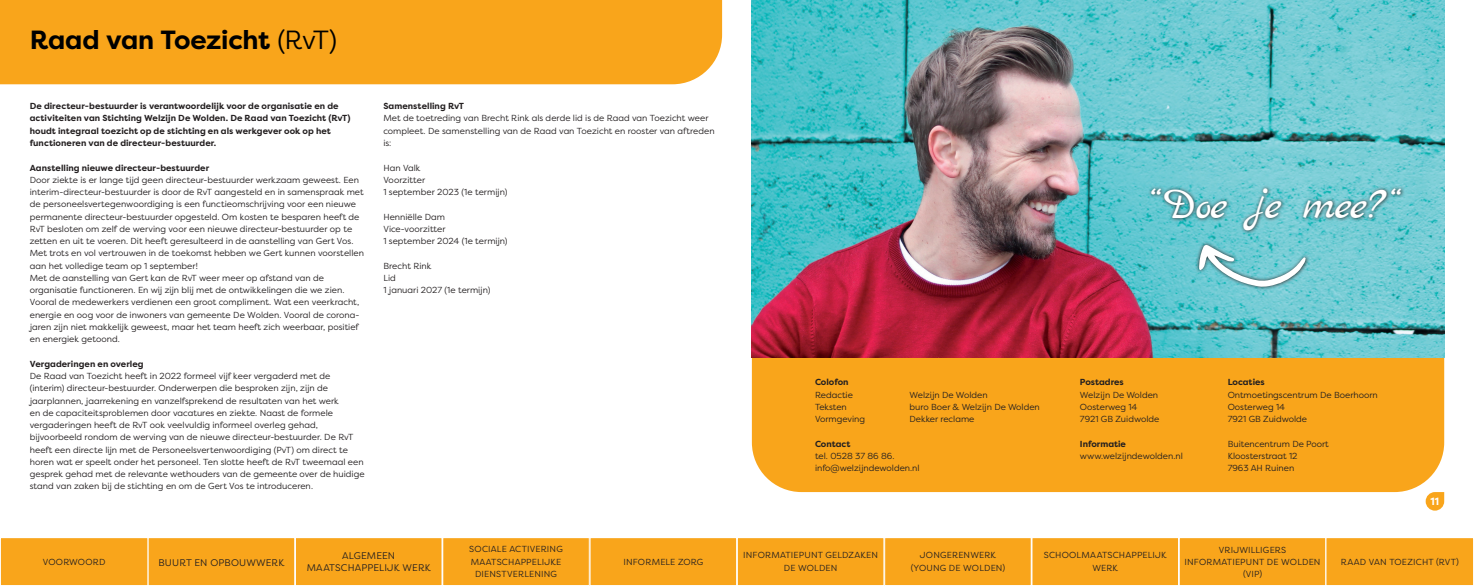
<style>
.page{position:relative;width:1474px;height:586px;background:#fff}
.page>*{position:absolute;margin:0;border:0;box-sizing:border-box;transform-origin:0 0}
.t1{font:44.54px "Marck Script";letter-spacing:-.01em;color:#fff}
.t2{font:700 26.25px "Filson Pro";letter-spacing:-.01em;color:#000}
.t3{font:700 10.5px "Filson Pro";color:#fff}
.t4{font:9.62px/12.2px "Filson Pro";letter-spacing:.015em;color:#231f20;text-align:center}
.t5{font:8.75px/12.2px "Filson Pro";letter-spacing:.005em;color:#231f20}
.t6{font:700 8.75px/12.2px "Filson Pro";letter-spacing:.005em;color:#231f20}
.t7{font:8.75px/12.2px "Filson Pro";letter-spacing:.025em;color:#231f20;text-align:center}
.s1{font-weight:400}
</style>
<div class="page">
<img style="left:752px;top:0;width:692px;height:358px">
<div style="left:752px;top:358px;width:692px;height:134px;background:#f9a51b"></div>
<div style="left:0;top:0;width:722px;height:84px;background:#f9a51b"></div>
<svg style="left:1425px;top:492px;width:19px;height:18px"></svg>
<svg style="left:1147px;top:185px;width:257px;height:49px;background:#63b5bd"></svg>
<svg style="left:1195px;top:241px;width:114px;height:49px"></svg>
<svg style="left:1198px;top:244px;width:107px;height:43px"></svg>
<div style="left:0;top:537px;width:148px;height:48px;background:#f9a51b"></div>
<div style="left:0;top:537px;width:148px;height:48px;border:1px solid #fff"></div>
<div style="left:295px;top:537px;width:147px;height:48px;background:#f9a51b"></div>
<div style="left:295px;top:537px;width:147px;height:48px;border:1px solid #fff"></div>
<div style="left:590px;top:537px;width:146px;height:48px;background:#f9a51b"></div>
<div style="left:589px;top:537px;width:148px;height:48px;border:1px solid #fff"></div>
<div style="left:884px;top:537px;width:147px;height:48px;background:#f9a51b"></div>
<div style="left:884px;top:537px;width:147px;height:48px;border:1px solid #fff"></div>
<div style="left:1179px;top:537px;width:146px;height:48px;background:#f9a51b"></div>
<div style="left:1178px;top:537px;width:148px;height:48px;border:1px solid #fff"></div>
<div style="left:148px;top:537px;width:147px;height:48px;background:#f9a51b"></div>
<div style="left:148px;top:537px;width:147px;height:48px;border:1px solid #fff"></div>
<div style="left:443px;top:537px;width:146px;height:48px;background:#f9a51b"></div>
<div style="left:442px;top:537px;width:147px;height:48px;border:1px solid #fff"></div>
<div style="left:737px;top:537px;width:146px;height:48px;background:#f9a51b"></div>
<div style="left:737px;top:537px;width:147px;height:48px;border:1px solid #fff"></div>
<div style="left:1032px;top:537px;width:146px;height:48px;background:#f9a51b"></div>
<div style="left:1031px;top:537px;width:147px;height:48px;border:1px solid #fff"></div>
<div style="left:1325px;top:537px;width:148px;height:48px;background:#f9a51b"></div>
<div style="left:1325px;top:537px;width:148px;height:48px;border:1px solid #fff"></div>
<h2 class="t2" style="left:30px;top:23px;width:309px">Raad van Toezicht <span class="s1">(RvT)</span></h2>
<p class="t6" style="left:30px;top:100px;width:322px">De directeur-bestuurder is verantwoordelijk voor de organisatie en de activiteiten van Stichting Welzijn De Wolden. De Raad van Toezicht (RvT) houdt integraal toezicht op de stichting en als werkgever ook op het functioneren van de directeur-bestuurder.</p>
<p class="t6" style="left:30px;top:161px;width:181px">Aanstelling nieuwe directeur-bestuurder</p>
<p class="t5" style="left:30px;top:173px;width:336px">Door ziekte is er lange tijd geen directeur-bestuurder werkzaam geweest. Een interim-directeur-bestuurder is door de RvT aangesteld en in samenspraak met de personeelsvertegenwoordiging is een functieomschrijving voor een nieuwe permanente directeur-bestuurder opgesteld. Om kosten te besparen heeft de RvT besloten om zelf de werving voor een nieuwe directeur-bestuurder op te zetten en uit te voeren. Dit heeft geresulteerd in de aanstelling van Gert Vos.<br>Met trots en vol vertrouwen in de toekomst hebben we Gert kunnen voorstellen aan het volledige team op 1 september!<br>Met de aanstelling van Gert kan de RvT weer meer op afstand van de organisatie functioneren. En wij zijn blij met de ontwikkelingen die we zien.<br>Vooral de medewerkers verdienen een groot compliment. Wat een veerkracht, energie en oog voor de inwoners van gemeente De Wolden. Vooral de corona&shy;jaren zijn niet makkelijk geweest, maar het team heeft zich weerbaar, positief en energiek getoond.</p>
<p class="t6" style="left:30px;top:357px;width:115px">Vergaderingen en overleg</p>
<p class="t5" style="left:30px;top:369px;width:336px">De Raad van Toezicht heeft in 2022 formeel vijf keer vergaderd met de (interim) directeur-bestuurder. Onderwerpen die besproken zijn, zijn de jaarplannen, jaarrekening en vanzelfsprekend de resultaten van het werk<br>en de capaciteitsproblemen door vacatures en ziekte. Naast de formele vergaderingen heeft de RvT ook veelvuldig informeel overleg gehad, bijvoorbeeld rondom de werving van de nieuwe directeur-bestuurder. De RvT heeft een directe lijn met de Personeelsvertenwoordiging (PvT) om direct te horen wat er speelt onder het personeel. Ten slotte heeft de RvT tweemaal een gesprek gehad met de relevante wethouders van de gemeente over de huidige stand van zaken bij de stichting en om de Gert Vos te introduceren.</p>
<p class="t6" style="left:383px;top:100px;width:82px">Samenstelling RvT</p>
<p class="t5" style="left:383px;top:112px;width:333px">Met de toetreding van Brecht Rink als derde lid is de Raad van Toezicht weer compleet. De samenstelling van de Raad van Toezicht en rooster van aftreden is:</p>
<p class="t5" style="left:383px;top:161px;width:125px">Han Valk<br>Voorzitter<br>1 september 2023 (1e termijn)</p>
<p class="t5" style="left:383px;top:210px;width:126px">Henniëlle Dam<br>Vice-voorzitter<br>1 september 2024 (1e termijn)</p>
<p class="t5" style="left:383px;top:259px;width:108px">Brecht Rink<br>Lid<br>1 januari 2027 (1e termijn)</p>
<h1 class="t1" style="left:1150px;top:179px;width:250px">“Doe je mee? “</h1>
<p class="t6" style="left:815px;top:376px;width:35px">Colofon</p>
<p class="t5" style="left:815px;top:388px;width:39px">Redactie</p>
<p class="t5" style="left:909px;top:388px;width:80px">Welzijn De Wolden</p>
<p class="t5" style="left:815px;top:400px;width:33px">Teksten</p>
<p class="t5" style="left:909px;top:400px;width:132px">buro Boer &amp; Welzijn De Wolden</p>
<p class="t5" style="left:815px;top:412px;width:52px">Vormgeving</p>
<p class="t5" style="left:909px;top:412px;width:66px">Dekker reclame</p>
<p class="t6" style="left:815px;top:437px;width:37px">Contact</p>
<p class="t5" style="left:815px;top:449px;width:106px">tel. 0528 37 86 86. info@welzijndewolden.nl</p>
<p class="t6" style="left:1079px;top:376px;width:45px">Postadres</p>
<p class="t5" style="left:1079px;top:388px;width:81px">Welzijn De Wolden<br>Oosterweg 14<br>7921 GB Zuidwolde</p>
<p class="t6" style="left:1079px;top:437px;width:48px">Informatie</p>
<p class="t5" style="left:1079px;top:449px;width:104px">www.welzijndewolden.nl</p>
<p class="t6" style="left:1227px;top:376px;width:39px">Locaties</p>
<p class="t5" style="left:1227px;top:388px;width:151px">Ontmoetingscentrum De Boerhoorn<br>Oosterweg 14<br>7921 GB Zuidwolde</p>
<p class="t5" style="left:1227px;top:437px;width:103px">Buitencentrum De Poort<br>Kloosterstraat 12<br>7963 AH Ruinen</p>
<p class="t3" style="left:1430px;top:494px;width:10px">11</p>
<p class="t5" style="left:469px;top:542px;width:95px;text-align:center">SOCIALE ACTIVERING<br>MAATSCHAPPELIJKE<br>DIENSTVERLENING</p>
<p class="t5" style="left:743px;top:548px;width:137px;text-align:center">INFORMATIEPUNT GELDZAKEN<br>DE WOLDEN</p>
<p class="t5" style="left:1043px;top:548px;width:124px;text-align:center">SCHOOLMAATSCHAPPELIJK<br>WERK</p>
<p class="t5" style="left:1340px;top:555px;width:120px">RAAD VAN TOEZICHT (RVT)</p>
<p class="t7" style="left:43px;top:555px;width:64px">VOORWOORD</p>
<p class="t4" style="left:307px;top:549px;width:125px">ALGEMEEN<br>MAATSCHAPPELIJK WERK</p>
<p class="t5" style="left:623px;top:555px;width:81px">INFORMELE ZORG</p>
<p class="t7" style="left:910px;top:548px;width:96px">JONGERENWERK (YOUNG DE WOLDEN)</p>
<p class="t5" style="left:1184px;top:543px;width:138px;text-align:center">VRIJWILLIGERS<br>INFORMATIEPUNT DE WOLDEN (VIP)</p>
<p class="t4" style="left:158px;top:555px;width:127px">BUURT EN OPBOUWWERK</p>
</div>
